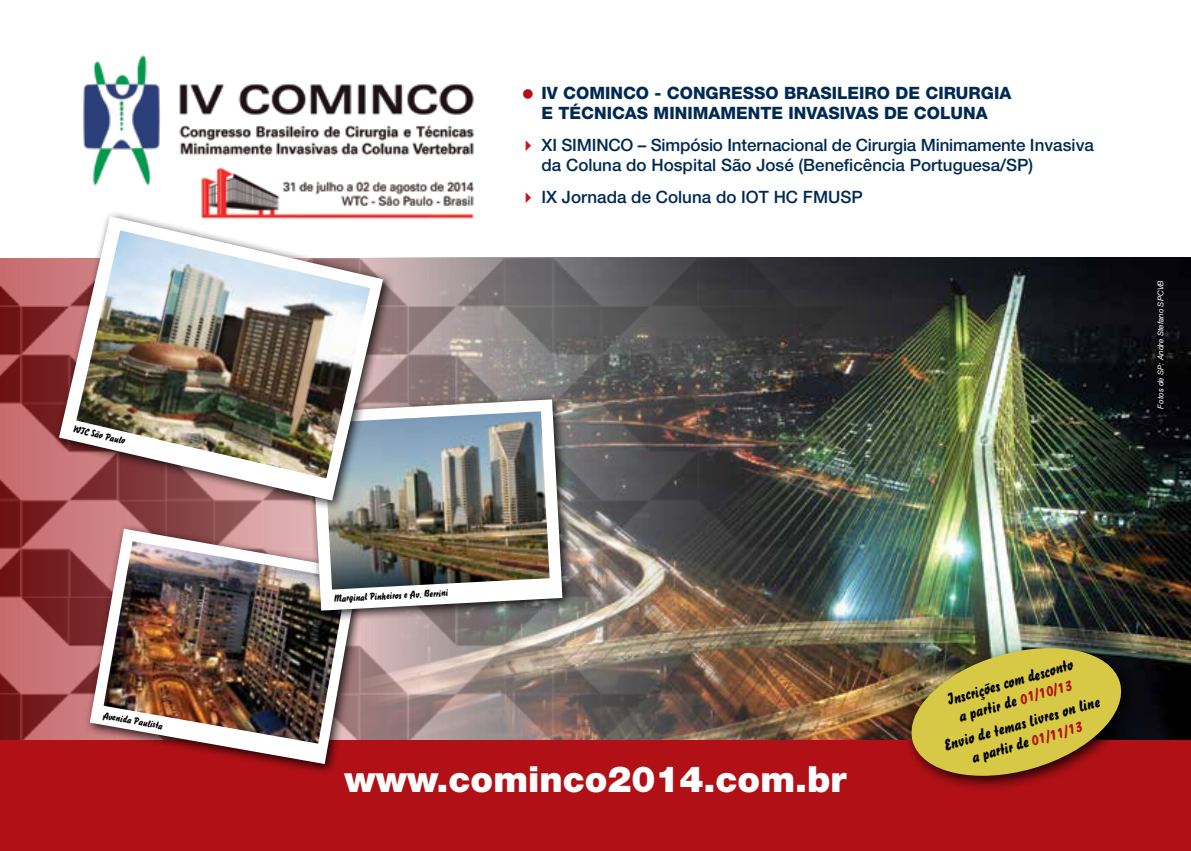
<style>
.page{position:relative;width:1191px;height:851px;background:#fff}
.page>*{position:absolute;margin:0;border:0;box-sizing:border-box;transform-origin:0 0}
.t1{font:900 36px "Helvetica Neue";color:#fff}
.t2{font:500 17px/20.4px "Helvetica Neue";color:#002a53}
.t3{font:800 17px/20.4px "Helvetica Neue";color:#002a53}
.t4{font:16px/19.2px "Brush 738 BT Regular A";color:#000;text-align:center}
.t5{font:10px "Brush 738 BT Regular A";color:#000}
.t6{font:italic 8px "Helvetica Neue";color:#fff}
.s1{color:#b11116}
</style>
<div class="page">
<img style="left:0;top:258px;width:304px;height:482px">
<img style="left:371px;top:258px;width:819px;height:482px">
<div style="left:0;top:740px;width:1190px;height:110px;background:#b11116"></div>
<img style="left:83px;top:55px;width:392px;height:164px">
<div style="left:83px;top:522px;width:288px;height:253px;background:#000;opacity:.85"></div>
<svg style="left:90px;top:528px;width:269px;height:235px"></svg>
<img style="left:104px;top:541px;width:243px;height:202px">
<div style="left:304px;top:393px;width:270px;height:229px;background:#000;opacity:.85"></div>
<svg style="left:311px;top:399px;width:251px;height:211px"></svg>
<img style="left:323px;top:411px;width:226px;height:178px">
<div style="left:53px;top:210px;width:342px;height:302px;background:#000;opacity:.85"></div>
<svg style="left:59px;top:216px;width:324px;height:284px"></svg>
<img style="left:76px;top:230px;width:294px;height:248px">
<div style="left:903px;top:640px;width:234px;height:152px;background:#000;opacity:.85"></div>
<svg style="left:903px;top:639px;width:225px;height:145px;background:#ad8e3b"></svg>
<p class="t5" style="left:75px;top:423px;width:55px;rotate:13deg">WTC São Paulo</p>
<p class="t5" style="left:104px;top:709px;width:62px;rotate:10deg">Avenida Paulista</p>
<p class="t3" style="left:541px;top:82px;width:471px">IV COMINCO - CONGRESSO BRASILEIRO DE CIRURGIA<br>E TÉCNICAS MINIMAMENTE INVASIVAS DE COLUNA</p>
<p class="t2" style="left:541px;top:134px;width:554px">XI SIMINCO – Simpósio Internacional de Cirurgia Minimamente Invasiva da Coluna do Hospital São José (Beneficência Portuguesa/SP)</p>
<p class="t2" style="left:541px;top:187px;width:323px">IX Jornada de Coluna do IOT HC FMUSP</p>
<p class="t6" style="left:1155px;top:408px;width:130px;rotate:-90deg">Fotos de SP: Andre Stefano SPCVB</p>
<p class="t5" style="left:333px;top:592px;width:116px;rotate:-3deg">Marginal Pinheiros e Av. Berrini</p>
<h1 class="t1" style="left:344px;top:757px;width:503px">www.cominco2014.com.br</h1>
<p class="t4" style="left:945px;top:690px;width:132px;rotate:-16deg">Inscrições com desconto a partir de <span class="s1">01/10/13</span></p>
<p class="t4" style="left:941px;top:736px;width:163px;rotate:-16deg">Envio de temas livres on line a partir de <span class="s1">01/11/13</span></p>
</div>
